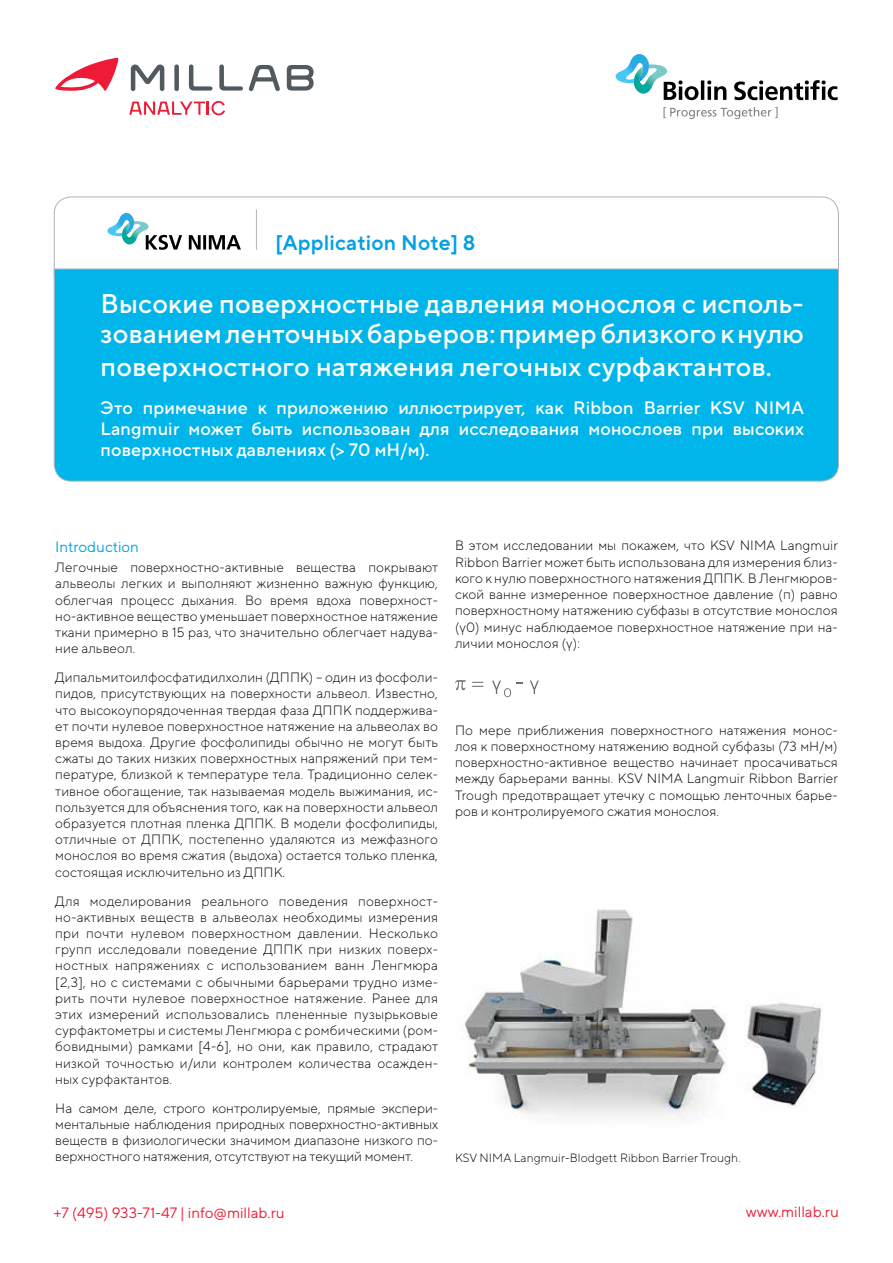
<style>
.page{position:relative;width:893px;height:1263px;background:#fff}
.page>*{position:absolute;margin:0;border:0;box-sizing:border-box;transform-origin:0 0}
.t1{font:500 27px/30px "TT Norms Pro";letter-spacing:.01em;color:#fff}
.t2{font:600 21px "TT Norms Pro";letter-spacing:.01em;color:#00a1e4}
.t3{font:500 18px/21px "TT Norms Pro";letter-spacing:.01em;color:#fff;text-align:justify}
.t4{font:15px "TT Norms Pro";color:#ed1b35}
.t5{font:15px "TT Norms Pro";color:#00a1e4}
.t6{font:300 13.5px/16.2px "TT Norms Pro";letter-spacing:.01em;color:#000;text-align:justify}
.t7{font:300 12px "TT Norms Pro";letter-spacing:.01em;color:#000}
</style>
<div class="page">
<img style="left:462px;top:909px;width:361px;height:208px">
<div style="left:174px;top:64px;width:5px;height:27px;background:#515a5f;border-radius:2px"></div>
<svg style="left:189px;top:64px;width:23px;height:27px"></svg>
<svg style="left:219px;top:64px;width:61px;height:27px"></svg>
<svg style="left:287px;top:65px;width:27px;height:26px"></svg>
<svg style="left:131px;top:64px;width:33px;height:27px"></svg>
<svg style="left:55px;top:58px;width:63px;height:33px"></svg>
<svg style="left:129px;top:101px;width:96px;height:14px"></svg>
<svg style="left:663px;top:107px;width:115px;height:12px"></svg>
<svg style="left:734px;top:80px;width:104px;height:20px"></svg>
<svg style="left:616px;top:54px;width:110px;height:46px"></svg>
<svg style="left:455px;top:680px;width:11px;height:10px"></svg>
<svg style="left:472px;top:682px;width:11px;height:5px"></svg>
<svg style="left:492px;top:681px;width:30px;height:16px"></svg>
<svg style="left:530px;top:681px;width:9px;height:13px"></svg>
<svg style="left:54px;top:197px;width:785px;height:71px"></svg>
<div style="left:54px;top:268px;width:785px;height:213px;background:#00b5ea"></div>
<svg style="left:107px;top:213px;width:134px;height:37px"></svg>
<h2 class="t2" style="left:275px;top:227px;width:202px">[Application Note] 8</h2>
<h1 class="t1" style="left:101px;top:287px;width:705px">Высокие поверхностные давления монослоя с исполь&shy;зованием ленточных барьеров: пример близкого к нулю</h1>
<h1 class="t1" style="left:101px;top:349px;width:673px">поверхностного натяжения легочных сурфактантов.</h1>
<h3 class="t3" style="left:101px;top:395px;width:705px">Это примечание к приложению иллюстрирует, как Ribbon Barrier KSV NIMA Langmuir может быть использован для исследования монослоев при высоких поверхностных давлениях (&gt; 70 мН/м).</h3>
<p class="t5" style="left:55px;top:536px;width:85px">Introduction</p>
<p class="t6" style="left:55px;top:558px;width:384px">Легочные поверхностно-активные вещества покрывают альвеолы легких и выполняют жизненно важную функцию, облегчая процесс дыхания. Во время вдоха поверхност&shy;но-активное вещество уменьшает поверхностное натяжение ткани примерно в 15 раз, что значительно облегчает надува&shy;ние альвеол.</p>
<p class="t6" style="left:55px;top:668px;width:384px">Дипальмитоилфосфатидилхолин (ДППК) – один из фосфоли&shy;пидов, присутствующих на поверхности альвеол. Известно, что высокоупорядоченная твердая фаза ДППК поддержива&shy;ет почти нулевое поверхностное натяжение на альвеолах во время выдоха. Другие фосфолипиды обычно не могут быть сжаты до таких низких поверхностных напряжений при тем&shy;пературе, близкой к температуре тела. Традиционно селек&shy;тивное обогащение, так называемая модель выжимания, ис&shy;пользуется для объяснения того, как на поверхности альвеол образуется плотная пленка ДППК. В модели фосфолипиды, отличные от ДППК, постепенно удаляются из межфазного монослоя во время сжатия (выдоха) остается только пленка, состоящая исключительно из ДППК.</p>
<p class="t6" style="left:55px;top:892px;width:384px">Для моделирования реального поведения поверхност&shy;но-активных веществ в альвеолах необходимы измерения при почти нулевом поверхностном давлении. Несколько групп исследовали поведение ДППК при низких поверх&shy;ностных напряжениях с использованием ванн Ленгмюра [2,3], но с системами с обычными барьерами трудно изме&shy;рить почти нулевое поверхностное натяжение. Ранее для этих измерений использовались плененные пузырьковые сурфактометры и системы Ленгмюра с ромбическими (ром&shy;бовидными) рамками [4-6], но они, как правило, страдают низкой точностью и/или контролем количества осажден&shy;ных сурфактантов.</p>
<p class="t6" style="left:55px;top:1099px;width:384px">На самом деле, строго контролируемые, прямые экспери&shy;ментальные наблюдения природных поверхностно-активных веществ в физиологически значимом диапазоне низкого по&shy;верхностного натяжения, отсутствуют на текущий момент.</p>
<p class="t6" style="left:455px;top:537px;width:384px">В этом исследовании мы покажем, что KSV NIMA Langmuir Ribbon Barrier может быть использована для измерения близ&shy;кого к нулю поверхностного натяжения ДППК. В Ленгмюров&shy;ской ванне измеренное поверхностное давление (π) равно поверхностному натяжению субфазы в отсутствие монослоя (γ0) минус наблюдаемое поверхностное натяжение при на&shy;личии монослоя (γ):</p>
<p class="t6" style="left:455px;top:721px;width:384px">По мере приближения поверхностного натяжения монос&shy;лоя к поверхностному натяжению водной субфазы (73 мН/м) поверхностно-активное вещество начинает просачиваться между барьерами ванны. KSV NIMA Langmuir Ribbon Barrier Trough предотвращает утечку с помощью ленточных барье&shy;ров и контролируемого сжатия монослоя.</p>
<p class="t7" style="left:455px;top:1149px;width:287px">KSV NIMA Langmuir-Blodgett Ribbon Barrier Trough.</p>
<p class="t4" style="left:54px;top:1201px;width:232px">+7 (495) 933-71-47 | info@millab.ru</p>
<p class="t4" style="left:746px;top:1200px;width:95px">www.millab.ru</p>
</div>
